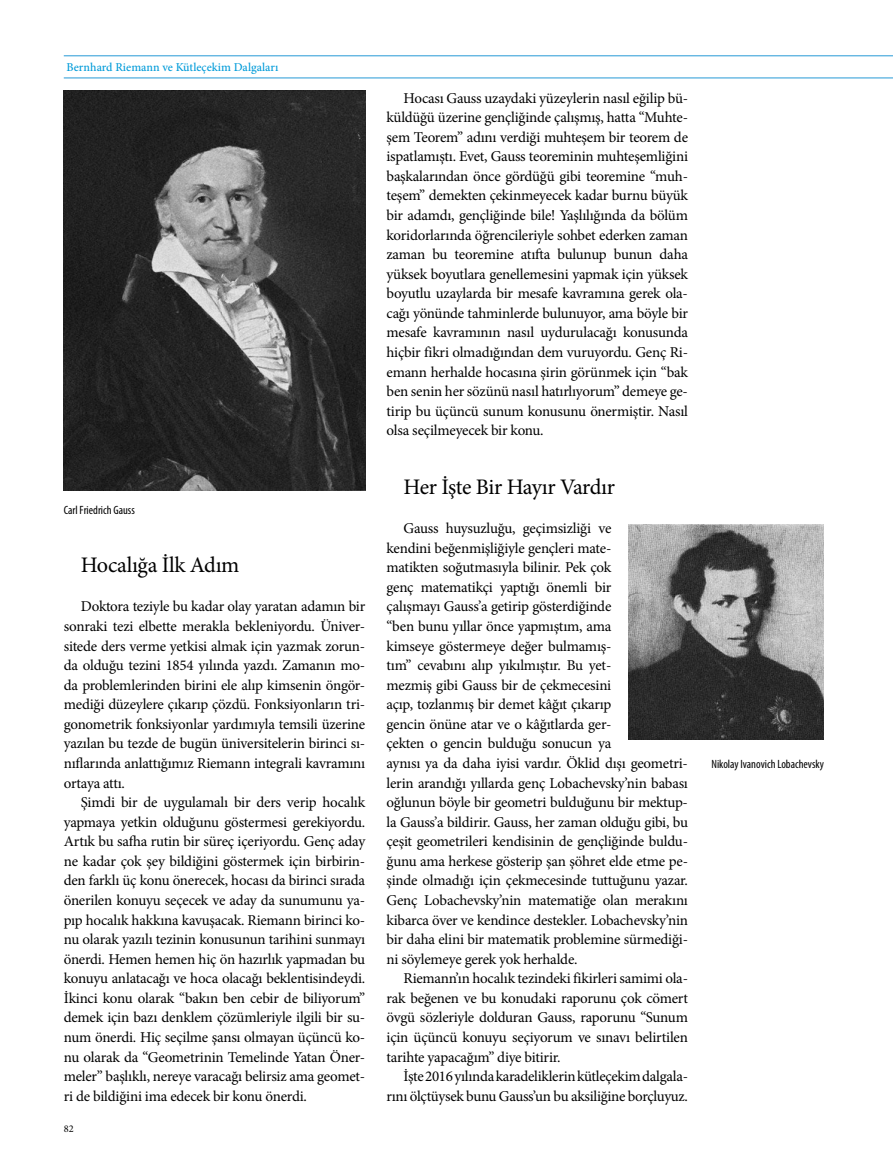
<style>
.page{position:relative;width:893px;height:1170px;background:#fff}
.page>*{position:absolute;margin:0;border:0;box-sizing:border-box;transform-origin:0 0}
.t1{font:22.2px "Minion Pro";letter-spacing:-.015em;color:#000}
.t2{font:15px/19.5px "Minion Pro";letter-spacing:-.015em;color:#000;text-align:justify}
.t3{font:condensed 12px "Myriad Pro";color:#000}
.t4{font:500 12px "Minion Pro";color:#009bd9}
.t5{font:10.35px "Minion Pro";color:#000}
</style>
<div class="page">
<hr style="left:64px;top:78px;width:828px;height:1px;background:#2699d6">
<hr style="left:64px;top:56px;width:828px;height:1px;background:#2699d6">
<img style="left:64px;top:91px;width:301px;height:399px">
<img style="left:628px;top:524px;width:196px;height:215px">
<p class="t4" style="left:66px;top:59px;width:213px">Bernhard Riemann ve Kütleçekim Dalgaları</p>
<p class="t3" style="left:64px;top:502px;width:73px">Carl Friedrich Gauss</p>
<h1 class="t1" style="left:81px;top:550px;width:160px">Hocalığa İlk Adım</h1>
<p class="t2" style="left:64px;top:597px;width:303px;text-indent:17px">Doktora teziyle bu kadar olay yaratan adamın bir sonraki tezi elbette merakla bekleniyordu. Üniver&shy;sitede ders verme yetkisi almak için yazmak zorun&shy;da olduğu tezini 1854 yılında yazdı. Zamanın mo&shy;da problemlerinden birini ele alıp kimsenin öngör&shy;mediği düzeylere çıkarıp çözdü. Fonksiyonların tri&shy;gonometrik fonksiyonlar yardımıyla temsili üzerine yazılan bu tezde de bugün üniversitelerin birinci sı&shy;nıflarında anlattığımız Riemann integrali kavramını ortaya attı.</p>
<p class="t2" style="left:64px;top:792px;width:303px;text-indent:17px">Şimdi bir de uygulamalı bir ders verip hocalık yapmaya yetkin olduğunu göstermesi gerekiyordu.<br>Artık bu safha rutin bir süreç içeriyordu. Genç aday ne kadar çok şey bildiğini göstermek için birbirin&shy;den farklı üç konu önerecek, hocası da birinci sırada önerilen konuyu seçecek ve aday da sunumunu ya&shy;pıp hocalık hakkına kavuşacak. Riemann birinci ko&shy;nu olarak yazılı tezinin konusunun tarihini sunmayı önerdi. Hemen hemen hiç ön hazırlık yapmadan bu konuyu anlatacağı ve hoca olacağı beklentisindeydi.<br>İkinci konu olarak “bakın ben cebir de biliyorum” demek için bazı denklem çözümleriyle ilgili bir su&shy;num önerdi. Hiç seçilme şansı olmayan üçüncü ko&shy;nu olarak da “Geometrinin Temelinde Yatan Öner&shy;meler” başlıklı, nereye varacağı belirsiz ama geomet&shy;ri de bildiğini ima edecek bir konu önerdi.</p>
<p class="t5" style="left:64px;top:1121px;width:11px">82</p>
<p class="t2" style="left:387px;top:88px;width:303px;text-indent:17px">Hocası Gauss uzaydaki yüzeylerin nasıl eğilip bü&shy;küldüğü üzerine gençliğinde çalışmış, hatta “Muhte&shy;şem Teorem” adını verdiği muhteşem bir teorem de ispatlamıştı. Evet, Gauss teoreminin muhteşemliğini başkalarından önce gördüğü gibi teoremine “muh&shy;teşem” demekten çekinmeyecek kadar burnu büyük bir adamdı, gençliğinde bile! Yaşlılığında da bölüm koridorlarında öğrencileriyle sohbet ederken zaman zaman bu teoremine atıfta bulunup bunun daha yüksek boyutlara genellemesini yapmak için yüksek boyutlu uzaylarda bir mesafe kavramına gerek ola&shy;cağı yönünde tahminlerde bulunuyor, ama böyle bir mesafe kavramının nasıl uydurulacağı konusunda hiçbir fikri olmadığından dem vuruyordu. Genç Ri&shy;emann herhalde hocasına şirin görünmek için “bak ben senin her sözünü nasıl hatırlıyorum” demeye ge&shy;tirip bu üçüncü sunum konusunu önermiştir. Nasıl olsa seçilmeyecek bir konu.</p>
<h1 class="t1" style="left:404px;top:472px;width:213px">Her İşte Bir Hayır Vardır</h1>
<p class="t2" style="left:387px;top:518px;width:303px;text-align:left;text-indent:17px">Gauss huysuzluğu, geçimsizliği ve<br>kendini beğenmişliğiyle gençleri mate-<br>matikten soğutmasıyla bilinir. Pek çok<br>genç matematikçi yaptığı önemli bir<br>çalışmayı Gauss’a getirip gösterdiğinde<br>“ben bunu yıllar önce yapmıştım, ama<br>kimseye göstermeye değer bulmamış-<br>tım” cevabını alıp yıkılmıştır. Bu yet-<br>mezmiş gibi Gauss bir de çekmecesini<br>açıp, tozlanmış bir demet kâğıt çıkarıp<br>gencin önüne atar ve o kâğıtlarda ger-<br>çekten o gencin bulduğu sonucun ya<br>aynısı ya da daha iyisi vardır. Öklid dışı geometri&shy;lerin arandığı yıllarda genç Lobachevsky’nin babası oğlunun böyle bir geometri bulduğunu bir mektup&shy;la Gauss’a bildirir. Gauss, her zaman olduğu gibi, bu çeşit geometrileri kendisinin de gençliğinde buldu&shy;ğunu ama herkese gösterip şan şöhret elde etme pe&shy;şinde olmadığı için çekmecesinde tuttuğunu yazar.<br>Genç Lobachevsky’nin matematiğe olan merakını kibarca över ve kendince destekler. Lobachevsky’nin bir daha elini bir matematik problemine sürmediği&shy;ni söylemeye gerek yok herhalde.</p>
<p class="t2" style="left:387px;top:968px;width:303px;text-indent:17px">Riemann’ın hocalık tezindeki fikirleri samimi ola&shy;rak beğenen ve bu konudaki raporunu çok cömert övgü sözleriyle dolduran Gauss, raporunu “Sunum için üçüncü konuyu seçiyorum ve sınavı belirtilen tarihte yapacağım” diye bitirir.</p>
<p class="t2" style="left:387px;top:1066px;width:303px;text-align:right">İşte 2016 yılında karadeliklerin kütleçekim dalgala&shy;rını ölçtüysek bunu Gauss’un bu aksiliğine borçluyuz.</p>
<p class="t3" style="left:711px;top:756px;width:114px">Nikolay Ivanovich Lobachevsky</p>
</div>
